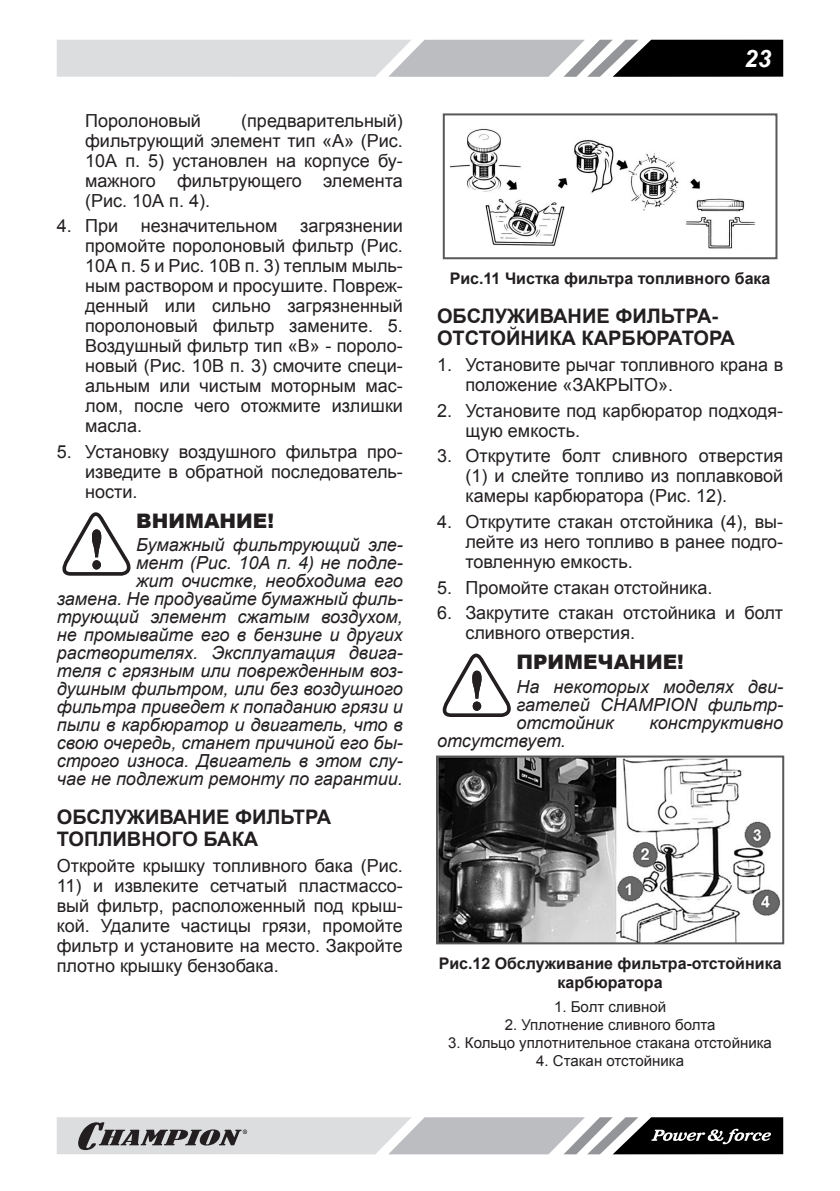
<style>
.page{position:relative;width:840px;height:1191px;background:#fff}
.page>*{position:absolute;margin:0;border:0;box-sizing:border-box;transform-origin:0 0}
.t1{font:italic 700 24px "Arial";color:#fff}
.Заголовок2{font:700 20px/22px "Arial";color:#231f20}
.ВНИМАНИЕ{font:900 20px "Arial";color:#231f20}
.Текст_список{font:18px/20px "Arial";color:#231f20;text-align:justify}
.ВНИМАНИЕ_ТЕКСТ{font:italic 18px/18px "Arial";color:#231f20;text-align:right}
.Текст_основной{font:18px/20px "Arial";color:#231f20;text-align:justify}
.РИСУНОК{font:700 16px/19.2px "Arial";color:#231f20;text-align:center}
.рисунок_нежирный{font:15px "Arial";color:#231f20}
</style>
<div class="page">
<svg style="left:57px;top:40px;width:725px;height:37px;background:#a7a8aa"></svg>
<svg style="left:57px;top:1117px;width:725px;height:37px;background:#a1a2a3"></svg>
<svg style="left:62px;top:512px;width:69px;height:63px"></svg>
<img style="left:450px;top:128px;width:305px;height:121px">
<div style="left:442px;top:113px;width:335px;height:146px;border:2px solid #57585a"></div>
<svg style="left:442px;top:653px;width:69px;height:64px"></svg>
<img style="left:439px;top:758px;width:341px;height:183px">
<div style="left:436px;top:755px;width:347px;height:189px;border:2px solid #57585a"></div>
<p class="Текст_список" style="left:85px;top:110px;width:319px;text-indent:156px">(предварительный) фильтрующий элемент тип «А» (Рис.<br>10А п. 5) установлен на корпусе бу&shy;мажного фильтрующего элемента (Рис. 10А п. 4).</p>
<p class="Текст_список" style="left:57px;top:216px;width:63px">4. При</p>
<p class="Текст_список" style="left:141px;top:216px;width:138px">незначительном</p>
<p class="Текст_список" style="left:85px;top:110px;width:117px">Поролоновый</p>
<p class="Текст_список" style="left:85px;top:216px;width:319px;text-indent:215px">загрязнении промойте поролоновый фильтр (Рис.<br>10А п. 5 и Рис. 10В п. 3) теплым мыль&shy;ным раствором и просушите. Повреж&shy;денный или сильно загрязненный поролоновый фильтр замените. 5.<br>Воздушный фильтр тип «В» - пороло&shy;новый (Рис. 10В п. 3) смочите специ&shy;альным или чистым моторным мас&shy;лом, после чего отожмите излишки масла.</p>
<p class="Текст_список" style="left:85px;top:442px;width:319px;text-indent:-28px">5. Установку воздушного фильтра про&shy;изведите в обратной последователь&shy;ности.</p>
<p class="ВНИМАНИЕ" style="left:136px;top:506px;width:139px">ВНИМАНИЕ!</p>
<p class="ВНИМАНИЕ_ТЕКСТ" style="left:57px;top:536px;width:347px">Бумажный фильтрующий эле-<br>мент (Рис. 10А п. 4) не подле-<br>жит очистке, необходима его<br>замена. Не продувайте бумажный филь&shy;трующий элемент сжатым воздухом, не промывайте его в бензине и других растворителях. Эксплуатация двига&shy;теля с грязным или поврежденным воз&shy;душным фильтром, или без воздушного фильтра приведет к попаданию грязи и пыли в карбюратор и двигатель, что в свою очередь, станет причиной его бы&shy;строго износа. Двигатель в этом слу&shy;чае не подлежит ремонту по гарантии.</p>
<p class="Заголовок2" style="left:57px;top:807px;width:276px">ОБСЛУЖИВАНИЕ ФИЛЬТРА<br>ТОПЛИВНОГО БАКА</p>
<p class="Текст_основной" style="left:57px;top:856px;width:347px">Откройте крышку топливного бака (Рис.</p>
<p class="Текст_основной" style="left:57px;top:876px;width:347px">11) и извлеките сетчатый пластмассо&shy;вый фильтр, расположенный под крыш&shy;кой. Удалите частицы грязи, промойте фильтр и установите на место. Закройте плотно крышку бензобака.</p>
<h1 class="t1" style="left:743px;top:42px;width:28px">23</h1>
<p class="РИСУНОК" style="left:449px;top:269px;width:322px">Рис.11 Чистка фильтра топливного бака</p>
<p class="Заголовок2" style="left:437px;top:306px;width:299px">ОБСЛУЖИВАНИЕ ФИЛЬТРА-<br>ОТСТОЙНИКА КАРБЮРАТОРА</p>
<p class="Текст_список" style="left:465px;top:355px;width:319px;text-indent:-28px">1. Установите рычаг топливного крана в положение «ЗАКРЫТО».</p>
<p class="Текст_список" style="left:465px;top:400px;width:319px;text-indent:-28px">2. Установите под карбюратор подходя&shy;щую емкость.</p>
<p class="Текст_список" style="left:465px;top:446px;width:319px;text-indent:-28px">3. Открутите болт сливного отверстия (1) и слейте топливо из поплавковой камеры карбюратора (Рис. 12).</p>
<p class="Текст_список" style="left:465px;top:512px;width:319px;text-indent:-28px">4. Открутите стакан отстойника (4), вы&shy;лейте из него топливо в ранее подго&shy;товленную емкость.</p>
<p class="Текст_список" style="left:437px;top:577px;width:277px">5. Промойте стакан отстойника.</p>
<p class="Текст_список" style="left:465px;top:603px;width:319px;text-indent:-28px">6. Закрутите стакан отстойника и болт сливного отверстия.</p>
<p class="ВНИМАНИЕ" style="left:516px;top:647px;width:169px">ПРИМЕЧАНИЕ!</p>
<p class="ВНИМАНИЕ_ТЕКСТ" style="left:516px;top:677px;width:267px;text-align:justify">На некоторых моделях дви&shy;гателей CHAMPION фильтр&shy;отстойник</p>
<p class="ВНИМАНИЕ_ТЕКСТ" style="left:649px;top:713px;width:135px">конструктивно</p>
<p class="ВНИМАНИЕ_ТЕКСТ" style="left:437px;top:731px;width:130px">отсутствует.</p>
<p class="РИСУНОК" style="left:438px;top:954px;width:344px">Рис.12 Обслуживание фильтра-отстойника карбюратора</p>
<p class="рисунок_нежирный" style="left:553px;top:997px;width:113px">1. Болт сливной</p>
<p class="рисунок_нежирный" style="left:504px;top:1015px;width:212px">2. Уплотнение сливного болта</p>
<p class="рисунок_нежирный" style="left:448px;top:1033px;width:325px">3. Кольцо уплотнительное стакана отстойника</p>
<p class="рисунок_нежирный" style="left:536px;top:1051px;width:149px">4. Стакан отстойника</p>
</div>
